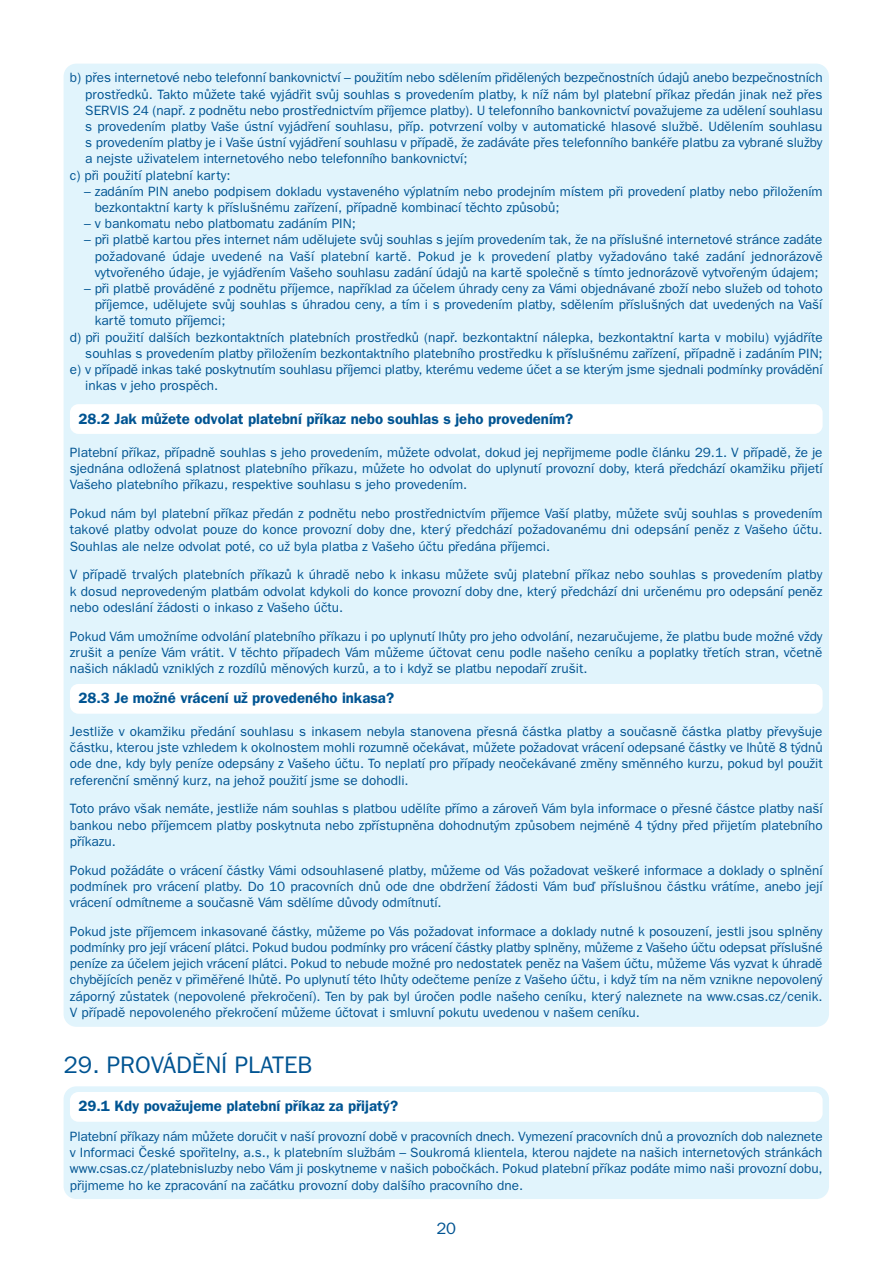
<style>
.page{position:relative;width:893px;height:1263px;background:#fff}
.page>*{position:absolute;margin:0;border:0;box-sizing:border-box;transform-origin:0 0}
.t1{font:24px "Franklin Gothic CE";color:#005492}
.t2{font:16.5px "Franklin Gothic CE";color:#005492}
.t3{font:600 15px "Franklin Gothic CE";color:#005492}
.t4{font:13.5px/16.2px "Franklin Gothic CE";color:#005492;text-align:justify}
</style>
<div class="page">
<div style="left:64px;top:1086px;width:765px;height:113px;background:#e1f4fc;border-radius:13px"></div>
<div style="left:64px;top:64px;width:765px;height:963px;background:#e1f4fc;border-radius:13px"></div>
<div style="left:70px;top:404px;width:753px;height:30px;background:#fff;border-radius:9px"></div>
<div style="left:70px;top:684px;width:753px;height:30px;background:#fff;border-radius:9px"></div>
<div style="left:70px;top:1092px;width:753px;height:30px;background:#fff;border-radius:9px"></div>
<p class="t4" style="left:70px;top:71px;width:754px">b) přes internetové nebo telefonní bankovnictví – použitím nebo sdělením přidělených bezpečnostních údajů anebo bezpečnostních</p>
<p class="t4" style="left:85px;top:87px;width:739px">prostředků. Takto můžete také vyjádřit svůj souhlas s provedením platby, k níž nám byl platební příkaz předán jinak než přes</p>
<p class="t4" style="left:85px;top:103px;width:739px">SERVIS 24 (např. z podnětu nebo prostřednictvím příjemce platby). U telefonního bankovnictví považujeme za udělení souhlasu</p>
<p class="t4" style="left:85px;top:120px;width:739px">s provedením platby Vaše ústní vyjádření souhlasu, příp. potvrzení volby v automatické hlasové službě. Udělením souhlasu</p>
<p class="t4" style="left:85px;top:136px;width:739px">s provedením platby je i Vaše ústní vyjádření souhlasu v případě, že zadáváte přes telefonního bankéře platbu za vybrané služby</p>
<p class="t4" style="left:85px;top:152px;width:384px">a nejste uživatelem internetového nebo telefonního bankovnictví;</p>
<p class="t4" style="left:70px;top:168px;width:162px">c) při použití platební karty:</p>
<p class="t4" style="left:95px;top:184px;width:729px;text-indent:-11px">– zadáním PIN anebo podpisem dokladu vystaveného výplatním nebo prodejním místem při provedení platby nebo přiložením bezkontaktní karty k příslušnému zařízení, případně kombinací těchto způsobů;</p>
<p class="t4" style="left:84px;top:217px;width:273px">– v bankomatu nebo platbomatu zadáním PIN;</p>
<p class="t4" style="left:95px;top:233px;width:729px;text-indent:-11px">– při platbě kartou přes internet nám udělujete svůj souhlas s jejím provedením tak, že na příslušné internetové stránce zadáte požadované údaje uvedené na Vaší platební kartě. Pokud je k provedení platby vyžadováno také zadání jednorázově vytvořeného údaje, je vyjádřením Vašeho souhlasu zadání údajů na kartě společně s tímto jednorázově vytvořeným údajem;</p>
<p class="t4" style="left:84px;top:282px;width:740px">– při platbě prováděné z podnětu příjemce, například za účelem úhrady ceny za Vámi objednávané zboží nebo služeb od tohoto</p>
<p class="t4" style="left:95px;top:298px;width:729px">příjemce, udělujete svůj souhlas s úhradou ceny, a tím i s provedením platby, sdělením příslušných dat uvedených na Vaší</p>
<p class="t4" style="left:95px;top:314px;width:132px">kartě tomuto příjemci;</p>
<p class="t4" style="left:70px;top:330px;width:754px">d) při použití dalších bezkontaktních platebních prostředků (např. bezkontaktní nálepka, bezkontaktní karta v mobilu) vyjádříte</p>
<p class="t4" style="left:85px;top:346px;width:739px">souhlas s provedením platby přiložením bezkontaktního platebního prostředku k příslušnému zařízení, případně i zadáním PIN;</p>
<p class="t4" style="left:70px;top:363px;width:754px">e) v případě inkas také poskytnutím souhlasu příjemci platby, kterému vedeme účet a se kterým jsme sjednali podmínky provádění</p>
<p class="t4" style="left:85px;top:379px;width:134px">inkas v jeho prospěch.</p>
<p class="t3" style="left:78px;top:413px;width:496px">28.2 Jak můžete odvolat platební příkaz nebo souhlas s jeho provedením?</p>
<p class="t4" style="left:70px;top:445px;width:754px">Platební příkaz, případně souhlas s jeho provedením, můžete odvolat, dokud jej nepřijmeme podle článku 29.1. V případě, že je sjednána odložená splatnost platebního příkazu, můžete ho odvolat do uplynutí provozní doby, která předchází okamžiku přijetí Vašeho platebního příkazu, respektive souhlasu s jeho provedením.</p>
<p class="t4" style="left:70px;top:507px;width:754px">Pokud nám byl platební příkaz předán z podnětu nebo prostřednictvím příjemce Vaší platby, můžete svůj souhlas s provedením takové platby odvolat pouze do konce provozní doby dne, který předchází požadovanému dni odepsání peněz z Vašeho účtu.<br>Souhlas ale nelze odvolat poté, co už byla platba z Vašeho účtu předána příjemci.</p>
<p class="t4" style="left:70px;top:568px;width:754px">V případě trvalých platebních příkazů k úhradě nebo k inkasu můžete svůj platební příkaz nebo souhlas s provedením platby k dosud neprovedeným platbám odvolat kdykoli do konce provozní doby dne, který předchází dni určenému pro odepsání peněz nebo odeslání žádosti o inkaso z Vašeho účtu.</p>
<p class="t4" style="left:70px;top:629px;width:754px">Pokud Vám umožníme odvolání platebního příkazu i po uplynutí lhůty pro jeho odvolání, nezaručujeme, že platbu bude možné vždy zrušit a peníze Vám vrátit. V těchto případech Vám můžeme účtovat cenu podle našeho ceníku a poplatky třetích stran, včetně našich nákladů vzniklých z rozdílů měnových kurzů, a to i když se platbu nepodaří zrušit.</p>
<p class="t3" style="left:78px;top:692px;width:317px">28.3 Je možné vrácení už provedeného inkasa?</p>
<p class="t4" style="left:70px;top:724px;width:754px">Jestliže v okamžiku předání souhlasu s inkasem nebyla stanovena přesná částka platby a současně částka platby převyšuje částku, kterou jste vzhledem k okolnostem mohli rozumně očekávat, můžete požadovat vrácení odepsané částky ve lhůtě 8 týdnů ode dne, kdy byly peníze odepsány z Vašeho účtu. To neplatí pro případy neočekávané změny směnného kurzu, pokud byl použit referenční směnný kurz, na jehož použití jsme se dohodli.</p>
<p class="t4" style="left:70px;top:802px;width:754px">Toto právo však nemáte, jestliže nám souhlas s platbou udělíte přímo a zároveň Vám byla informace o přesné částce platby naší bankou nebo příjemcem platby poskytnuta nebo zpřístupněna dohodnutým způsobem nejméně 4 týdny před přijetím platebního příkazu.</p>
<p class="t4" style="left:70px;top:863px;width:754px">Pokud požádáte o vrácení částky Vámi odsouhlasené platby, můžeme od Vás požadovat veškeré informace a doklady o splnění podmínek pro vrácení platby. Do 10 pracovních dnů ode dne obdržení žádosti Vám buď příslušnou částku vrátíme, anebo její vrácení odmítneme a současně Vám sdělíme důvody odmítnutí.</p>
<p class="t4" style="left:70px;top:924px;width:754px">Pokud jste příjemcem inkasované částky, můžeme po Vás požadovat informace a doklady nutné k posouzení, jestli jsou splněny podmínky pro její vrácení plátci. Pokud budou podmínky pro vrácení částky platby splněny, můžeme z Vašeho účtu odepsat příslušné peníze za účelem jejich vrácení plátci. Pokud to nebude možné pro nedostatek peněz na Vašem účtu, můžeme Vás vyzvat k úhradě chybějících peněz v přiměřené lhůtě. Po uplynutí této lhůty odečteme peníze z Vašeho účtu, i když tím na něm vznikne nepovolený záporný zůstatek (nepovolené překročení). Ten by pak byl úročen podle našeho ceníku, který naleznete na www.csas.cz/cenik.<br>V případě nepovoleného překročení můžeme účtovat i smluvní pokutu uvedenou v našem ceníku.</p>
<h1 class="t1" style="left:64px;top:1056px;width:250px">29. PROVÁDĚNÍ PLATEB</h1>
<p class="t3" style="left:78px;top:1101px;width:321px">29.1 Kdy považujeme platební příkaz za přijatý?</p>
<p class="t4" style="left:70px;top:1129px;width:754px">Platební příkazy nám můžete doručit v naší provozní době v pracovních dnech. Vymezení pracovních dnů a provozních dob naleznete v Informaci České spořitelny, a.s., k platebním službám – Soukromá klientela, kterou najdete na našich internetových stránkách www.csas.cz/platebnisluzby nebo Vám ji poskytneme v našich pobočkách. Pokud platební příkaz podáte mimo naši provozní dobu, přijmeme ho ke zpracování na začátku provozní doby dalšího pracovního dne.</p>
<p class="t2" style="left:436px;top:1222px;width:21px">20</p>
</div>
